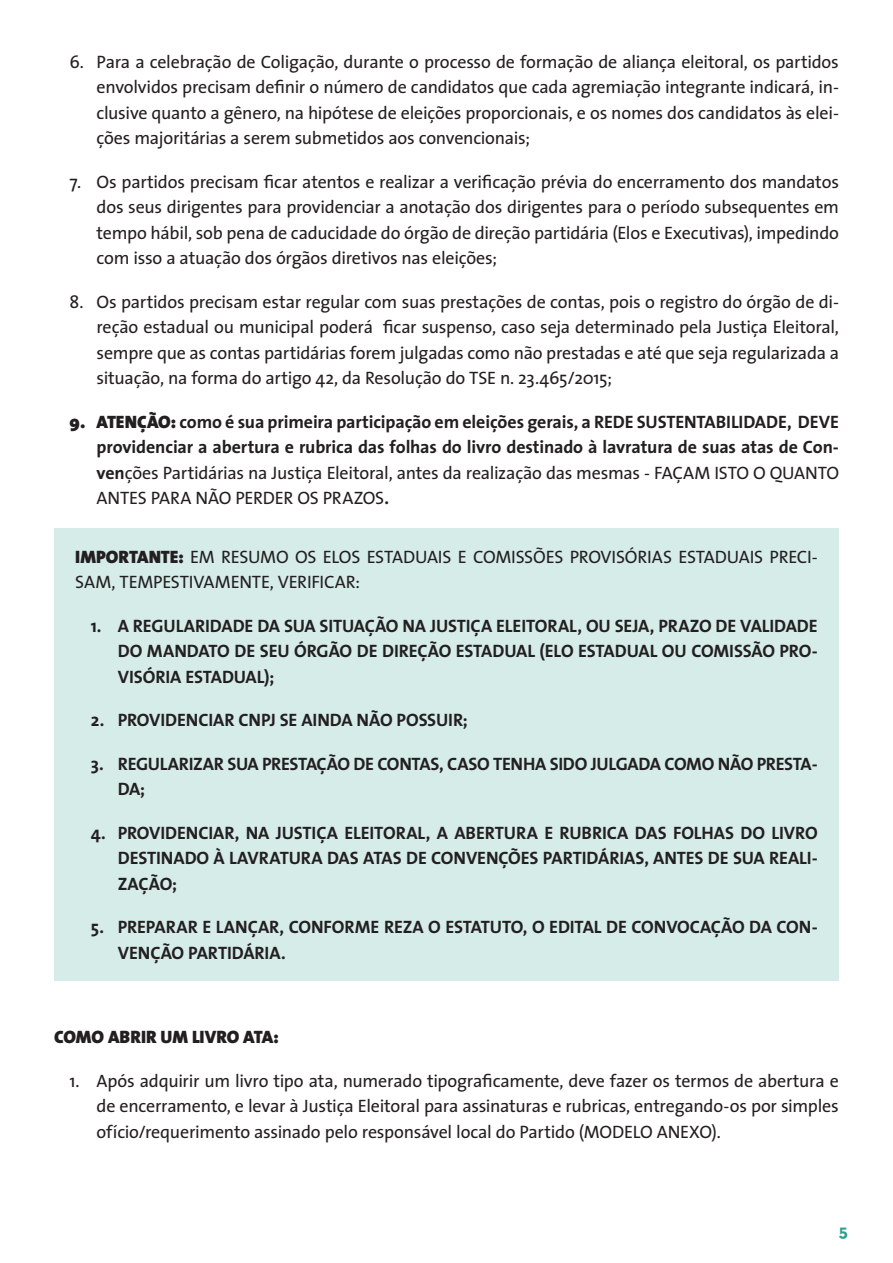
<style>
.page{position:relative;width:893px;height:1263px;background:#fff}
.page>*{position:absolute;margin:0;border:0;box-sizing:border-box;transform-origin:0 0}
.t1{font:18px/25.5px "The Sans";letter-spacing:-.015em;color:#231f20;text-align:justify}
.t2{font:700 18px/25.5px "The Sans";letter-spacing:-.01em;color:#231f20;text-align:justify}
.t3{font:900 18px "The Sans";letter-spacing:-.005em;color:#231f20}
.t4{font:700 18px "Neutra Text";color:#319e8d}
.s1{font-weight:900}
.s2{font-weight:400}
</style>
<div class="page">
<div style="left:54px;top:528px;width:785px;height:452px;background:#d5ece9"></div>
<p class="t1" style="left:97px;top:48px;width:744px;text-indent:-27px">6. Para a celebração de Coligação, durante o processo de formação de aliança eleitoral, os partidos envolvidos precisam definir o número de candidatos que cada agremiação integrante indicará, in&shy;clusive quanto a gênero, na hipótese de eleições proporcionais, e os nomes dos candidatos às elei&shy;ções majoritárias a serem submetidos aos convencionais;</p>
<p class="t1" style="left:97px;top:168px;width:744px;text-indent:-27px">7. Os partidos precisam ficar atentos e realizar a verificação prévia do encerramento dos mandatos dos seus dirigentes para providenciar a anotação dos dirigentes para o período subsequentes em tempo hábil, sob pena de caducidade do órgão de direção partidária (Elos e Executivas), impedindo com isso a atuação dos órgãos diretivos nas eleições;</p>
<p class="t1" style="left:97px;top:288px;width:744px;text-indent:-27px">8. Os partidos precisam estar regular com suas prestações de contas, pois o registro do órgão de di&shy;reção estadual ou municipal poderá ficar suspenso, caso seja determinado pela Justiça Eleitoral, sempre que as contas partidárias forem julgadas como não prestadas e até que seja regularizada a situação, na forma do artigo 42, da Resolução do TSE n. 23.465/2015;</p>
<p class="t2" style="left:97px;top:408px;width:744px;text-indent:-27px"><span class="s1">9. ATENÇÃO:</span> como é sua primeira participação em eleições gerais, a REDE SUSTENTABILIDADE, DEVE providenciar a abertura e rubrica das folhas do livro destinado à lavratura de suas atas de Con&shy;ven<span class="s2">ções Partidárias na Justiça Eleitoral, antes da realização das mesmas - FAÇAM ISTO O QUANTO ANTES PARA NÃO PERDER OS PRAZOS</span>.</p>
<p class="t1" style="left:75px;top:543px;width:744px"><span class="s1">IMPORTANTE:</span> EM RESUMO OS ELOS ESTADUAIS E COMISSÕES PROVISÓRIAS ESTADUAIS PRECI-<br>SAM, TEMPESTIVAMENTE, VERIFICAR:</p>
<p class="t2" style="left:118px;top:612px;width:701px;text-indent:-27px">1. A REGULARIDADE DA SUA SITUAÇÃO NA JUSTIÇA ELEITORAL, OU SEJA, PRAZO DE VALIDADE DO MANDATO DE SEU ÓRGÃO DE DIREÇÃO ESTADUAL (ELO ESTADUAL OU COMISSÃO PRO-VISÓRIA ESTADUAL);</p>
<p class="t2" style="left:91px;top:707px;width:379px">2. PROVIDENCIAR CNPJ SE AINDA NÃO POSSUIR;</p>
<p class="t2" style="left:118px;top:750px;width:701px;text-indent:-27px">3. REGULARIZAR SUA PRESTAÇÃO DE CONTAS, CASO TENHA SIDO JULGADA COMO NÃO PRESTA-<br>DA;</p>
<p class="t2" style="left:118px;top:820px;width:701px;text-indent:-27px">4. PROVIDENCIAR, NA JUSTIÇA ELEITORAL, A ABERTURA E RUBRICA DAS FOLHAS DO LIVRO DESTINADO À LAVRATURA DAS ATAS DE CONVENÇÕES PARTIDÁRIAS, ANTES DE SUA REALI-ZAÇÃO;</p>
<p class="t2" style="left:118px;top:914px;width:701px;text-indent:-27px">5. PREPARAR E LANÇAR, CONFORME REZA O ESTATUTO, O EDITAL DE CONVOCAÇÃO DA CON-<br>VENÇÃO PARTIDÁRIA.</p>
<p class="t3" style="left:54px;top:1022px;width:226px">COMO ABRIR UM LIVRO ATA:</p>
<p class="t1" style="left:97px;top:1067px;width:744px;text-indent:-27px">1. Após adquirir um livro tipo ata, numerado tipograficamente, deve fazer os termos de abertura e de encerramento, e levar à Justiça Eleitoral para assinaturas e rubricas, entregando-os por simples ofício/requerimento assinado pelo responsável local do Partido (MODELO ANEXO).</p>
<p class="t4" style="left:839px;top:1219px;width:11px">5</p>
</div>
